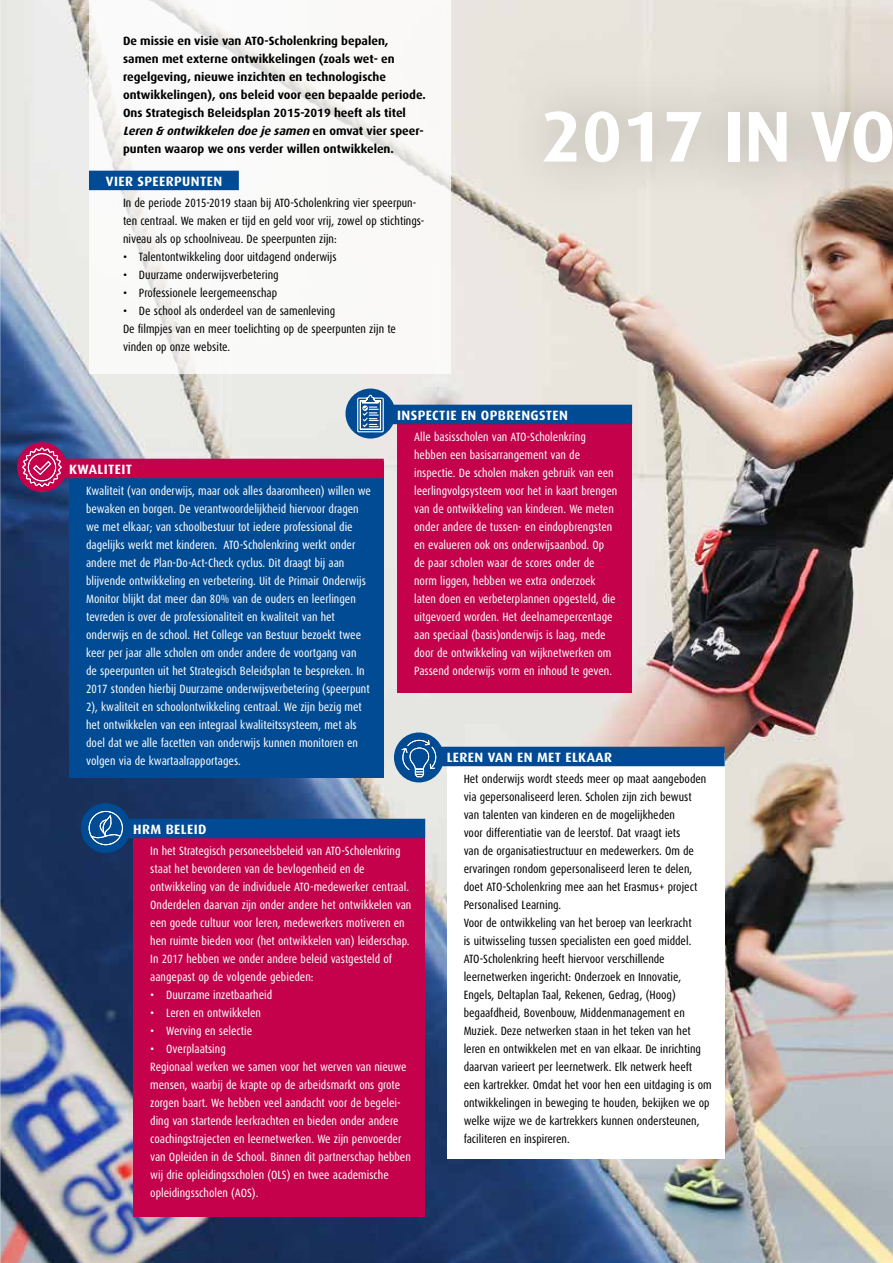
<style>
.page{position:relative;width:893px;height:1263px;background:#fff}
.page>*{position:absolute;margin:0;border:0;box-sizing:border-box;transform-origin:0 0}
.t1{font:700 72px "Dax";color:#fff}
.t2{font:700 13.5px "Dax";letter-spacing:.03em;color:#fff}
.t3{font:12px/18px "Dax Condensed";color:#fff}
.t4{font:12px/18px "Dax Condensed";color:#000}
.t5{font:700 12px/18px "Dax";color:#000}
.s1{font-style:italic}
</style>
<div class="page">
<img style="left:1px;top:0;width:892px;height:1263px">
<img style="left:0;top:0;width:1px;height:1263px">
<div style="left:499px;top:62px;width:394px;height:150px;background:#000;opacity:.28"></div>
<div style="left:89px;top:0;width:362px;height:374px;background:#fafaf8"></div>
<div style="left:69px;top:461px;width:315px;height:317px;background:#004b93"></div>
<div style="left:52px;top:459px;width:332px;height:19px;background:#c4014a"></div>
<div style="left:133px;top:826px;width:292px;height:390px;background:#c4014a"></div>
<div style="left:116px;top:819px;width:309px;height:19px;background:#004b93"></div>
<div style="left:447px;top:753px;width:278px;height:406px;background:#fff"></div>
<div style="left:430px;top:747px;width:295px;height:19px;background:#004b93"></div>
<div style="left:397px;top:411px;width:235px;height:282px;background:#c4014a"></div>
<div style="left:380px;top:405px;width:252px;height:19px;background:#004b93"></div>
<div style="left:89px;top:171px;width:150px;height:19px;background:#004b93"></div>
<div style="left:17px;top:442px;width:50px;height:50px;background:#c4014a;border-radius:50%"></div>
<svg style="left:22px;top:448px;width:40px;height:39px"></svg>
<div style="left:345px;top:389px;width:50px;height:49px;background:#004b93;border-radius:50%"></div>
<svg style="left:357px;top:394px;width:27px;height:39px"></svg>
<div style="left:81px;top:803px;width:50px;height:50px;background:#004b93;border-radius:50%"></div>
<svg style="left:89px;top:811px;width:34px;height:34px"></svg>
<div style="left:394px;top:732px;width:50px;height:50px;background:#004b93;border-radius:50%"></div>
<svg style="left:402px;top:739px;width:34px;height:38px"></svg>
<p class="t5" style="left:123px;top:31px;width:304px">De missie en visie van ATO-Scholenkring bepalen, samen met externe ontwikkelingen (zoals wet- en regelgeving, nieuwe inzichten en technologische ontwikkelingen), ons beleid voor een bepaalde periode.<br>Ons Strategisch Beleidsplan 2015-2019 heeft als titel <span class="s1">Leren &amp; ontwikkelen doe je samen</span> e n o m v a t v i e r s p e e r - punten waarop we ons verder willen ontwikkelen.</p>
<p class="t2" style="left:106px;top:173px;width:118px">VIER SPEERPUNTEN</p>
<p class="t4" style="left:123px;top:194px;width:303px">In de periode 2015-2019 staan bij ATO-Scholenkring vier speerpun&shy;ten centraal. We maken er tijd en geld voor vrij, zowel op stichtings&shy;niveau als op schoolniveau. De speerpunten zijn:</p>
<p class="t4" style="left:123px;top:248px;width:215px">• Talentontwikkeling door uitdagend onderwijs</p>
<p class="t4" style="left:123px;top:266px;width:157px">• Duurzame onderwijsverbetering</p>
<p class="t4" style="left:123px;top:284px;width:156px">• Professionele leergemeenschap</p>
<p class="t4" style="left:123px;top:302px;width:275px">• De school als onderdeel van de samenleving<br>De filmpjes van en meer toelichting op de speerpunten zijn te vinden op onze website.</p>
<h1 class="t1" style="left:541px;top:96px;width:356px">2017 IN VO</h1>
<p class="t2" style="left:397px;top:407px;width:172px">INSPECTIE EN OPBRENGSTEN</p>
<p class="t3" style="left:414px;top:428px;width:205px">Alle basisscholen van ATO-Scholenkring hebben een basisarrangement van de inspectie. De scholen maken gebruik van een leerlingvolgsysteem voor het in kaart brengen van de ontwikkeling van kinderen. We meten onder andere de tussen- en eindopbrengsten en evalueren ook ons onderwijsaanbod. Op de paar scholen waar de scores onder de norm liggen, hebben we extra onderzoek laten doen en verbeterplannen opgesteld, die uitgevoerd worden. Het deelnamepercentage aan speciaal (basis)onderwijs is laag, mede door de ontwikkeling van wijknetwerken om Passend onderwijs vorm en inhoud te geven.</p>
<p class="t2" style="left:69px;top:461px;width:64px">KWALITEIT</p>
<p class="t3" style="left:86px;top:482px;width:286px">Kwaliteit (van onderwijs, maar ook alles daaromheen) willen we bewaken en borgen. De verantwoordelijkheid hiervoor dragen we met elkaar; van schoolbestuur tot iedere professional die dagelijks werkt met kinderen. ATO-Scholenkring werkt onder andere met de Plan-Do-Act-Check cyclus. Dit draagt bij aan blijvende ontwikkeling en verbetering. Uit de Primair Onderwijs Monitor blijkt dat meer dan 80% van de ouders en leerlingen tevreden is over de professionaliteit en kwaliteit van het onderwijs en de school. Het College van Bestuur bezoekt twee keer per jaar alle scholen om onder andere de voortgang van<br>de speerpunten uit het Strategisch Beleidsplan te bespreken. In 2017 stonden hierbij Duurzame onderwijsverbetering (speerpunt 2), kwaliteit en schoolontwikkeling centraal. We zijn bezig met het ontwikkelen van een integraal kwaliteitssysteem, met als doel dat we alle facetten van onderwijs kunnen monitoren en volgen via de kwartaalrapportages.</p>
<p class="t2" style="left:447px;top:749px;width:167px">LEREN VAN EN MET ELKAAR</p>
<p class="t4" style="left:464px;top:770px;width:250px">Het onderwijs wordt steeds meer op maat aangeboden via gepersonaliseerd leren. Scholen zijn zich bewust<br>van talenten van kinderen en de mogelijkheden<br>voor differentiatie van de leerstof. Dat vraagt iets<br>van de organisatiestructuur en medewerkers. Om de ervaringen rondom gepersonaliseerd leren te delen, doet ATO-Scholenkring mee aan het Erasmus+ project Personalised Learning.<br>Voor de ontwikkeling van het beroep van leerkracht<br>is uitwisseling tussen specialisten een goed middel.<br>ATO-Scholenkring heeft hiervoor verschillende leernetwerken ingericht: Onderzoek en Innovatie, Engels, Deltaplan Taal, Rekenen, Gedrag, (Hoog) begaafdheid, Bovenbouw, Middenmanagement en Muziek. Deze netwerken staan in het teken van het leren en ontwikkelen met en van elkaar. De inrichting daarvan varieert per leernetwerk. Elk netwerk heeft<br>een kartrekker. Omdat het voor hen een uitdaging is om ontwikkelingen in beweging te houden, bekijken we op welke wijze we de kartrekkers kunnen ondersteunen, faciliteren en inspireren.</p>
<p class="t2" style="left:133px;top:821px;width:75px">HRM BELEID</p>
<p class="t3" style="left:150px;top:842px;width:263px">In het Strategisch personeelsbeleid van ATO-Scholenkring staat het bevorderen van de bevlogenheid en de ontwikkeling van de individuele ATO-medewerker centraal.<br>Onderdelen daarvan zijn onder andere het ontwikkelen van een goede cultuur voor leren, medewerkers motiveren en hen ruimte bieden voor (het ontwikkelen van) leiderschap.<br>In 2017 hebben we onder andere beleid vastgesteld of aangepast op de volgende gebieden:</p>
<p class="t3" style="left:150px;top:986px;width:124px">• Duurzame inzetbaarheid</p>
<p class="t3" style="left:150px;top:1004px;width:112px">• Leren en ontwikkelen</p>
<p class="t3" style="left:150px;top:1022px;width:104px">• Werving en selectie</p>
<p class="t3" style="left:150px;top:1040px;width:262px">• Overplaatsing<br>Regionaal werken we samen voor het werven van nieuwe mensen, waarbij de krapte op de arbeidsmarkt ons grote zorgen baart. We hebben veel aandacht voor de begelei&shy;ding van startende leerkrachten en bieden onder andere coachingstrajecten en leernetwerken. We zijn penvoerder van Opleiden in de School. Binnen dit partnerschap hebben wij drie opleidingsscholen (OLS) en twee academische opleidingsscholen (AOS).</p>
</div>
